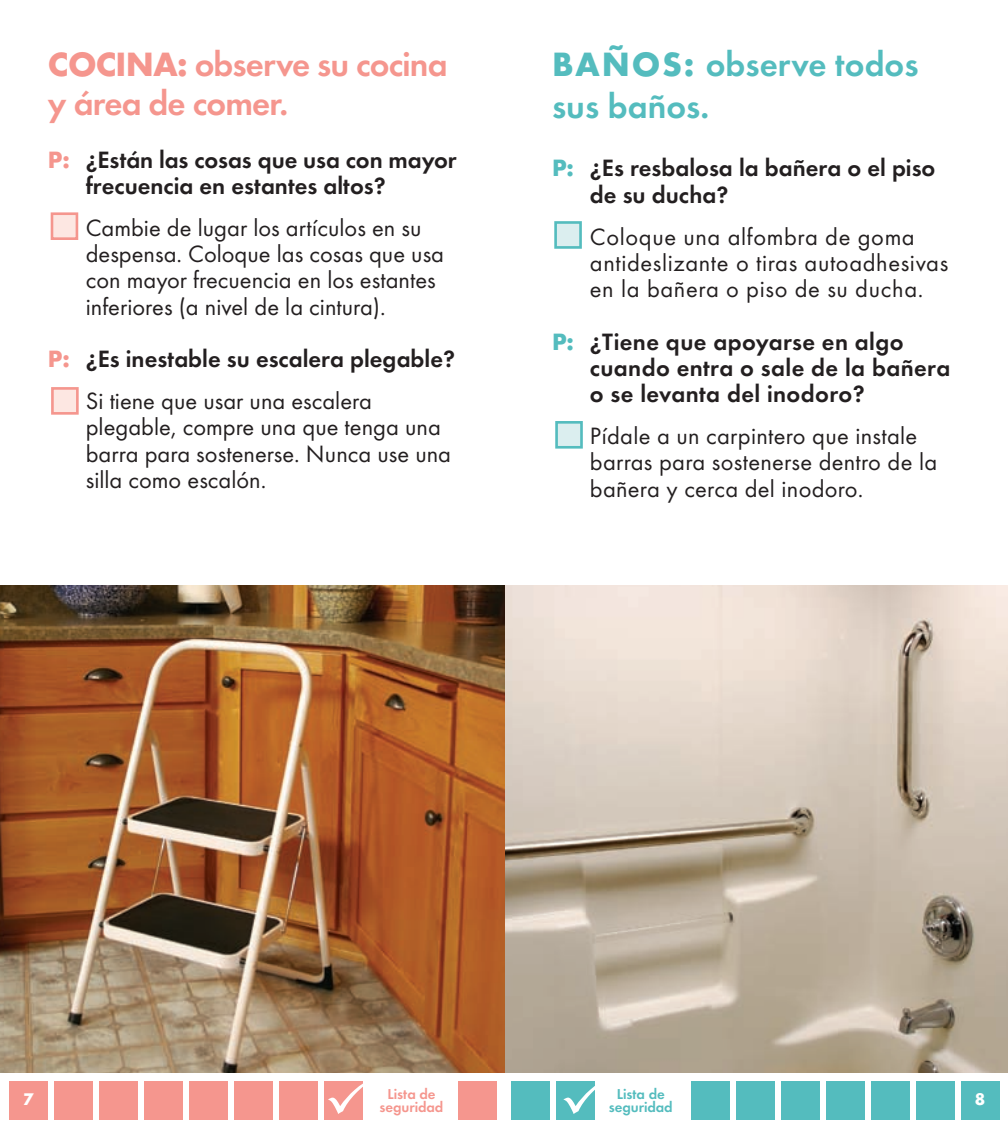
<style>
.page{position:relative;width:1008px;height:1137px;background:#fff}
.page>*{position:absolute;margin:0;border:0;box-sizing:border-box;transform-origin:0 0}
.t1{font:600 35px/38.5px "Futura T";letter-spacing:-.025em;color:#f5968e}
.t2{font:600 35px/42px "Futura T";color:#54bcbe}
.t3{font:24.5px/26.2px "Futura T";color:#231f20}
.t4{font:600 24.5px/26.2px "Futura T";color:#231f20}
.t5{font:24.5px/26.2px "Futura T";letter-spacing:.025em;color:#231f20}
.t6{font:700 17.5px "Futura T";color:#fff}
.t7{font:600 14.88px/13.1px "Futura T";letter-spacing:-.005em;color:#f5968e;text-align:center}
.t8{font:600 14.88px/13.1px "Futura T";letter-spacing:-.005em;color:#54bcbe;text-align:center}
.s1{font-weight:700}
.s2{font-weight:700;color:#f5968e}
.s3{font-weight:400}
.s4{font-weight:700;color:#54bcbe}
</style>
<div class="page">
<img style="left:505px;top:585px;width:503px;height:487px">
<div style="left:52px;top:214px;width:25px;height:25px;background:#fde7e2"></div>
<div style="left:51px;top:212px;width:27px;height:28px;border:3px solid #f5968e"></div>
<div style="left:52px;top:388px;width:25px;height:25px;background:#fde7e2"></div>
<div style="left:51px;top:387px;width:28px;height:27px;border:3px solid #f5968e"></div>
<img style="left:0;top:585px;width:505px;height:487px">
<div style="left:556px;top:422px;width:25px;height:25px;background:#dbeeef"></div>
<div style="left:555px;top:421px;width:28px;height:27px;border:3px solid #54bcbe"></div>
<div style="left:555px;top:222px;width:25px;height:25px;background:#dbeeef"></div>
<div style="left:554px;top:221px;width:28px;height:28px;border:3px solid #54bcbe"></div>
<div style="left:54px;top:1080px;width:39px;height:39px;background:#f5968e"></div>
<div style="left:99px;top:1080px;width:39px;height:39px;background:#f5968e"></div>
<div style="left:144px;top:1080px;width:38px;height:39px;background:#f5968e"></div>
<div style="left:189px;top:1080px;width:38px;height:39px;background:#f5968e"></div>
<div style="left:234px;top:1080px;width:38px;height:39px;background:#f5968e"></div>
<div style="left:279px;top:1080px;width:38px;height:39px;background:#f5968e"></div>
<div style="left:9px;top:1080px;width:39px;height:39px;background:#f5968e"></div>
<div style="left:459px;top:1080px;width:38px;height:39px;background:#f5968e"></div>
<div style="left:871px;top:1080px;width:39px;height:39px;background:#54bcbe"></div>
<div style="left:556px;top:1080px;width:39px;height:39px;background:#54bcbe"></div>
<div style="left:691px;top:1080px;width:39px;height:39px;background:#54bcbe"></div>
<div style="left:736px;top:1080px;width:39px;height:39px;background:#54bcbe"></div>
<div style="left:781px;top:1080px;width:39px;height:39px;background:#54bcbe"></div>
<div style="left:826px;top:1080px;width:38px;height:39px;background:#54bcbe"></div>
<div style="left:512px;top:1080px;width:38px;height:39px;background:#54bcbe"></div>
<div style="left:916px;top:1080px;width:39px;height:39px;background:#54bcbe"></div>
<div style="left:961px;top:1080px;width:38px;height:39px;background:#54bcbe"></div>
<div style="left:324px;top:1080px;width:38px;height:39px;background:#f5968e"></div>
<svg style="left:328px;top:1080px;width:35px;height:33px"></svg>
<svg style="left:563px;top:1080px;width:32px;height:1px"></svg>
<h1 class="t1" style="left:48px;top:45px;width:401px"><span class="s1">COCINA:</span> observe su cocina y área de comer.</h1>
<p class="t4" style="left:86px;top:146px;width:372px;text-indent:-38px"><span class="s2">P:</span> ¿Están las cosas que usa con mayor frecuencia en estantes altos?</p>
<p class="t3" style="left:86px;top:214px;width:360px">Cambie de lugar los artículos en su despensa. Coloque las cosas que usa con mayor frecuencia en los estantes inferiores (a nivel de la cintura).</p>
<p class="t4" style="left:86px;top:337px;width:371px;line-height:42px;text-indent:-38px"><span class="s2">P:</span> ¿Es inestable su escalera plegable?<br><span class="s3">Si tiene que usar una escalera</span></p>
<p class="t3" style="left:86px;top:414px;width:367px">plegable, compre una que tenga una barra para sostenerse. Nunca use una silla como escalón.</p>
<h1 class="t2" style="left:552px;top:43px;width:368px"><span class="s1">BAÑOS:</span> observe todos sus baños.</h1>
<p class="t4" style="left:590px;top:155px;width:347px;text-indent:-38px"><span class="s4">P:</span> ¿Es resbalosa la bañera o el piso de su ducha?</p>
<p class="t5" style="left:590px;top:223px;width:360px">Coloque una alfombra de goma antideslizante o tiras autoadhesivas en la bañera o piso de su ducha.</p>
<p class="t4" style="left:590px;top:328px;width:362px;text-indent:-38px"><span class="s4">P:</span> ¿Tiene que apoyarse en algo cuando entra o sale de la bañera o se levanta del inodoro?</p>
<p class="t3" style="left:590px;top:422px;width:349px">Pídale a un carpintero que instale barras para sostenerse dentro de la bañera y cerca del inodoro.</p>
<p class="t7" style="left:380px;top:1087px;width:65px">Lista de seguridad</p>
<p class="t8" style="left:609px;top:1087px;width:65px">Lista de seguridad</p>
<p class="t6" style="left:23px;top:1088px;width:12px">7</p>
<p class="t6" style="left:975px;top:1088px;width:12px">8</p>
</div>
